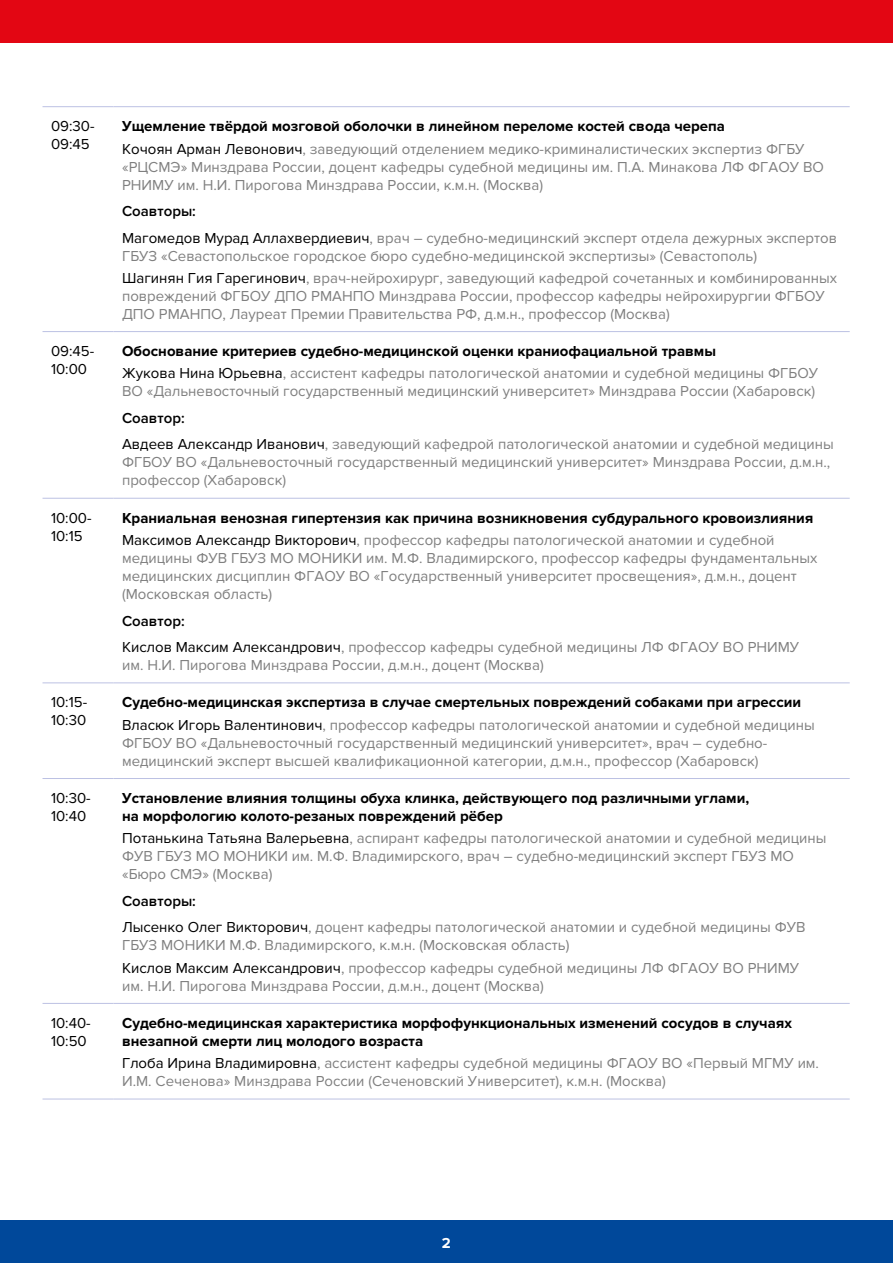
<style>
.page{position:relative;width:893px;height:1263px;background:#fff}
.page>*{position:absolute;margin:0;border:0;box-sizing:border-box;transform-origin:0 0}
.t1{font:15px/18px "Proxima Nova";color:#808080}
.t2{font:700 15px/22.2px "Proxima Nova";color:#000}
.t3{font:15px/18px "Proxima Nova";color:#000}
.t4{font:700 15px "Proxima Nova";color:#fff}
.s1{font-weight:400}
.s2{font-weight:400;color:#808080}
.s3{font-weight:600;color:#000}
.s4{color:#000}
</style>
<div class="page">
<div style="left:0;top:1220px;width:893px;height:43px;background:#00489a"></div>
<div style="left:0;top:0;width:893px;height:43px;background:#e30613"></div>
<hr style="left:43px;top:106px;width:71px;height:1px;background:#bcc1e3">
<hr style="left:114px;top:106px;width:736px;height:1px;background:#bcc1e3">
<hr style="left:43px;top:331px;width:71px;height:1px;background:#bcc1e3">
<hr style="left:114px;top:331px;width:736px;height:1px;background:#bcc1e3">
<hr style="left:43px;top:498px;width:71px;height:1px;background:#bcc1e3">
<hr style="left:114px;top:498px;width:736px;height:1px;background:#bcc1e3">
<hr style="left:43px;top:682px;width:71px;height:1px;background:#bcc1e3">
<hr style="left:114px;top:682px;width:736px;height:1px;background:#bcc1e3">
<hr style="left:43px;top:778px;width:71px;height:1px;background:#bcc1e3">
<hr style="left:114px;top:778px;width:736px;height:1px;background:#bcc1e3">
<hr style="left:43px;top:1003px;width:71px;height:1px;background:#bcc1e3">
<hr style="left:114px;top:1003px;width:736px;height:1px;background:#bcc1e3">
<hr style="left:43px;top:1099px;width:71px;height:1px;background:#bcc1e3">
<hr style="left:114px;top:1099px;width:736px;height:1px;background:#bcc1e3">
<p class="t3" style="left:51px;top:118px;width:45px">09:30-<br>09:45</p>
<p class="t2" style="left:122px;top:116px;width:684px">Ущемление твёрдой мозговой оболочки в линейном переломе костей свода черепа<br><span class="s1">Кочоян Арман Левонович</span><span class="s2">, заведующий отделением медико-криминалистических экспертиз ФГБУ</span></p>
<p class="t1" style="left:122px;top:158px;width:703px">«РЦСМЭ» Минздрава России, доцент кафедры судебной медицины им. П.А. Минакова ЛФ ФГАОУ ВО<br>РНИМУ им. Н.И. Пирогова Минздрава России, к.м.н. (Москва)</p>
<p class="t1" style="left:122px;top:198px;width:716px;line-height:26.5px"><span class="s3">Соавторы:<br></span><span class="s4">Магомедов Мурад Аллахвердиевич</span>, врач – судебно-медицинский эксперт отдела дежурных экспертов</p>
<p class="t1" style="left:122px;top:245px;width:716px;line-height:22.2px">ГБУЗ «Севастопольское городское бюро судебно-медицинской экспертизы» (Севастополь)<br><span class="s4">Шагинян Гия Гарегинович</span>, врач-нейрохирург, заведующий кафедрой сочетанных и комбинированных</p>
<p class="t1" style="left:122px;top:287px;width:704px">повреждений ФГБОУ ДПО РМАНПО Минздрава России, профессор кафедры нейрохирургии ФГБОУ<br>ДПО РМАНПО, Лауреат Премии Правительства РФ, д.м.н., профессор (Москва)</p>
<p class="t3" style="left:51px;top:342px;width:45px">09:45-<br>10:00</p>
<p class="t2" style="left:122px;top:340px;width:698px">Обоснование критериев судебно-медицинской оценки краниофациальной травмы<br><span class="s1">Жукова Нина Юрьевна</span><span class="s2">, ассистент кафедры патологической анатомии и судебной медицины ФГБОУ</span></p>
<p class="t1" style="left:122px;top:383px;width:695px">ВО «Дальневосточный государственный медицинский университет» Минздрава России (Хабаровск)</p>
<p class="t1" style="left:122px;top:405px;width:713px;line-height:26.5px"><span class="s3">Соавтор:<br></span><span class="s4">Авдеев Александр Иванович</span>, заведующий кафедрой патологической анатомии и судебной медицины</p>
<p class="t1" style="left:122px;top:454px;width:710px">ФГБОУ ВО «Дальневосточный государственный медицинский университет» Минздрава России, д.м.н., профессор (Хабаровск)</p>
<p class="t3" style="left:51px;top:509px;width:42px">10:00-<br>10:15</p>
<p class="t2" style="left:122px;top:507px;width:693px">Краниальная венозная гипертензия как причина возникновения субдурального кровоизлияния<br><span class="s1">Максимов Александр Викторович</span><span class="s2">, профессор кафедры патологической анатомии и судебной</span></p>
<p class="t1" style="left:122px;top:549px;width:697px">медицины ФУВ ГБУЗ МО МОНИКИ им. М.Ф. Владимирского, профессор кафедры фундаментальных медицинских дисциплин ФГАОУ ВО «Государственный университет просвещения», д.м.н., доцент (Московская область)</p>
<p class="t1" style="left:122px;top:607px;width:679px;line-height:26.5px"><span class="s3">Соавтор:<br></span><span class="s4">Кислов Максим Александрович</span>, профессор кафедры судебной медицины ЛФ ФГАОУ ВО РНИМУ</p>
<p class="t1" style="left:122px;top:656px;width:423px">им. Н.И. Пирогова Минздрава России, д.м.н., доцент (Москва)</p>
<p class="t3" style="left:51px;top:694px;width:38px">10:15-<br>10:30</p>
<p class="t2" style="left:122px;top:692px;width:694px">Судебно-медицинская экспертиза в случае смертельных повреждений собаками при агрессии<br><span class="s1">Власюк Игорь Валентинович</span><span class="s2">, профессор кафедры патологической анатомии и судебной медицины</span></p>
<p class="t1" style="left:122px;top:734px;width:647px">ФГБОУ ВО «Дальневосточный государственный медицинский университет», врач – судебно&shy;медицинский эксперт высшей квалификационной категории, д.м.н., профессор (Хабаровск)</p>
<p class="t3" style="left:51px;top:789px;width:41px">10:30-<br>10:40</p>
<p class="t2" style="left:122px;top:789px;width:629px;line-height:18px">Установление влияния толщины обуха клинка, действующего под различными углами, на морфологию колото-резаных повреждений рёбер</p>
<p class="t1" style="left:122px;top:829px;width:706px"><span class="s4">Потанькина Татьяна Валерьевна</span>, аспирант кафедры патологической анатомии и судебной медицины<br>ФУВ ГБУЗ МО МОНИКИ им. М.Ф. Владимирского, врач – судебно-медицинский эксперт ГБУЗ МО «Бюро СМЭ» (Москва)</p>
<p class="t1" style="left:122px;top:888px;width:685px;line-height:26.5px"><span class="s3">Соавторы:<br></span><span class="s4">Лысенко Олег Викторович</span>, доцент кафедры патологической анатомии и судебной медицины ФУВ</p>
<p class="t1" style="left:122px;top:934px;width:679px;line-height:22.2px">ГБУЗ МОНИКИ М.Ф. Владимирского, к.м.н. (Московская область)<br><span class="s4">Кислов Максим Александрович</span>, профессор кафедры судебной медицины ЛФ ФГАОУ ВО РНИМУ</p>
<p class="t1" style="left:122px;top:977px;width:423px">им. Н.И. Пирогова Минздрава России, д.м.н., доцент (Москва)</p>
<p class="t3" style="left:51px;top:1014px;width:41px">10:40-<br>10:50</p>
<p class="t2" style="left:122px;top:1014px;width:671px;line-height:18px">Судебно-медицинская характеристика морфофункциональных изменений сосудов в случаях внезапной смерти лиц молодого возраста</p>
<p class="t1" style="left:122px;top:1054px;width:698px"><span class="s4">Глоба Ирина Владимировна</span>, ассистент кафедры судебной медицины ФГАОУ ВО «Первый МГМУ им.<br>И.М. Сеченова» Минздрава России (Сеченовский Университет), к.м.н. (Москва)</p>
<p class="t4" style="left:442px;top:1234px;width:10px">2</p>
</div>
